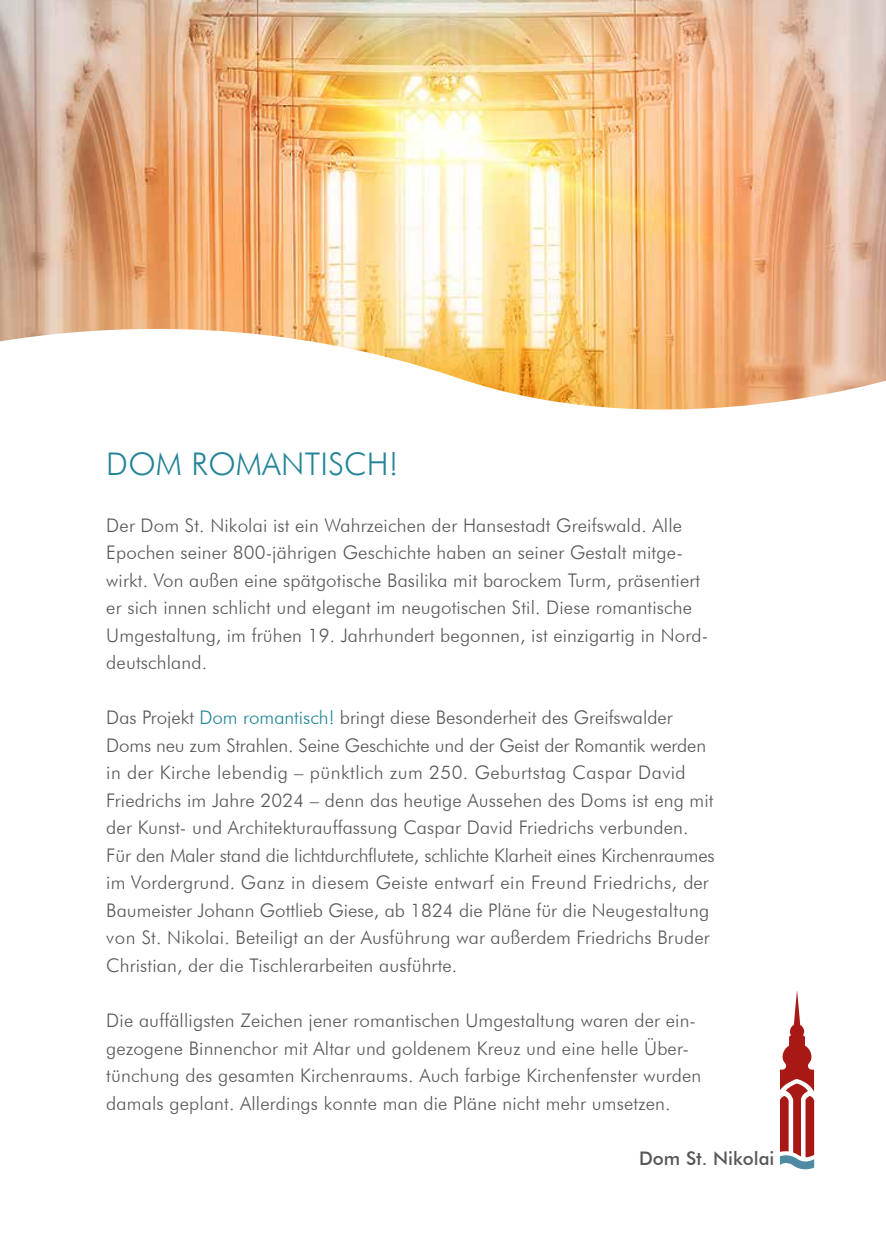
<style>
.page{position:relative;width:886px;height:1241px;background:#fff}
.page>*{position:absolute;margin:0;border:0;box-sizing:border-box;transform-origin:0 0}
.t1{font:300 31.25px "Futura BT";letter-spacing:.01em;color:#238597}
.t2{font:300 18.75px/27.5px "Futura BT";letter-spacing:.01em;color:#575756}
.t3{font:500 18.69px "Futura BT";color:#575756}
.s1{color:#238597}
</style>
<div class="page">
<img style="left:0;top:0;width:886px;height:318px">
<svg style="left:0;top:318px;width:886px;height:92px"></svg>
<svg style="left:780px;top:991px;width:34px;height:178px"></svg>
<h1 class="t1" style="left:106px;top:444px;width:294px">DOM ROMANTISCH!</h1>
<p class="t2" style="left:106px;top:511px;width:603px">Der Dom St. Nikolai ist ein Wahrzeichen der Hansestadt Greifswald. Alle Epochen seiner 800-jährigen Geschichte haben an seiner Gestalt mitge&shy;wirkt. Von außen eine spätgotische Basilika mit barockem Turm, präsentiert er sich innen schlicht und elegant im neugotischen Stil. Diese romantische Umgestaltung, im frühen 19. Jahrhundert begonnen, ist einzigartig in Nord&shy;deutschland.</p>
<p class="t2" style="left:106px;top:703px;width:610px">Das Projekt <span class="s1">Dom romantisch!</span> bringt diese Besonderheit des Greifswalder Doms neu zum Strahlen. Seine Geschichte und der Geist der Romantik werden in der Kirche lebendig – pünktlich zum 250. Geburtstag Caspar David Friedrichs im Jahre 2024 – denn das heutige Aussehen des Doms ist eng mit der Kunst- und Architekturauffassung Caspar David Friedrichs verbunden.<br>Für den Maler stand die lichtdurchflutete, schlichte Klarheit eines Kirchenraumes im Vordergrund. Ganz in diesem Geiste entwarf ein Freund Friedrichs, der Baumeister Johann Gottlieb Giese, ab 1824 die Pläne für die Neugestaltung von St. Nikolai. Beteiligt an der Ausführung war außerdem Friedrichs Bruder Christian, der die Tischlerarbeiten ausführte.</p>
<p class="t2" style="left:106px;top:1006px;width:596px">Die auffälligsten Zeichen jener romantischen Umgestaltung waren der ein&shy;gezogene Binnenchor mit Altar und goldenem Kreuz und eine helle Über&shy;tünchung des gesamten Kirchenraums. Auch farbige Kirchenfenster wurden damals geplant. Allerdings konnte man die Pläne nicht mehr umsetzen.</p>
<p class="t3" style="left:639px;top:1146px;width:137px">Dom St. Nikolai</p>
</div>
